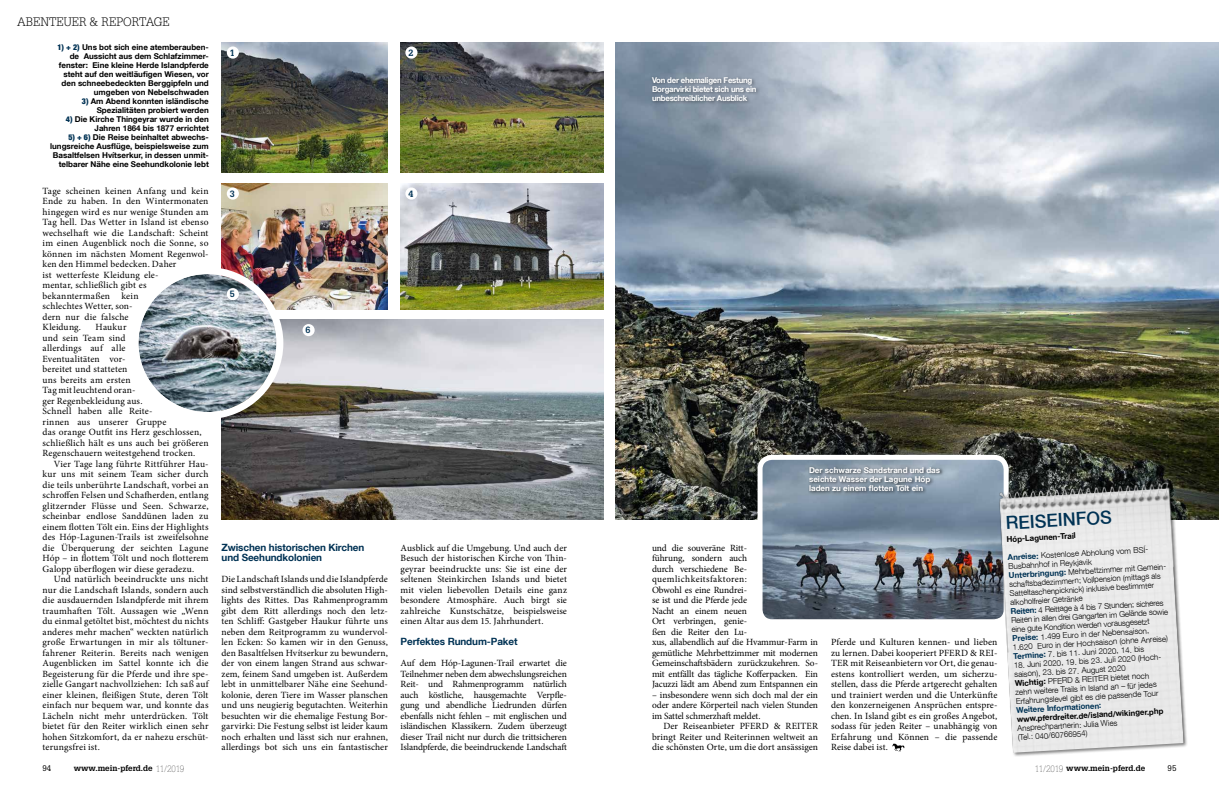
<style>
.page{position:relative;width:1219px;height:794px;background:#fff}
.page>*{position:absolute;margin:0;border:0;box-sizing:border-box;transform-origin:0 0}
.t1{font:500 18px "Helvetica Neue LT Com";color:#003254}
.t2{font:300 12px "Glypha LT Std";color:#000}
.t3{font:700 10px/10.5px "Helvetica Neue LT Com";letter-spacing:-.01em;color:#003254}
.t4{font:9.5px/10.5px "Minion Pro";letter-spacing:.005em;color:#000;text-align:justify}
.t5{font:700 8.9px "Glypha LT Std";color:#003254}
.t6{font:300 8px/9px "Helvetica Neue LT Com";color:#000}
.t7{font:700 8px/9px "Helvetica Neue LT Com";color:#000;text-align:right}
.t8{font:700 8px/9px "Helvetica Neue LT Com";color:#fff}
.t9{font:700 8px/9px "Helvetica Neue LT Com";letter-spacing:-.03em;color:#fff}
.t10{font:700 8px "Glypha LT Std";color:#000}
.t11{font:700 8px "Helvetica Neue LT Com";color:#003254}
.t12{font:8px "Glypha LT Std";color:#000}
.s1{font-weight:900;font-stretch:condensed;color:#003254}
.s2{font-weight:700;color:#003254}
.s3{font-weight:700}
.s4{font-weight:100;font-size:9px}
</style>
<div class="page">
<img style="left:616px;top:43px;width:603px;height:476px">
<img style="left:401px;top:43px;width:203px;height:129px">
<img style="left:222px;top:43px;width:166px;height:129px">
<img style="left:222px;top:320px;width:382px;height:199px">
<img style="left:401px;top:183px;width:203px;height:126px">
<img style="left:222px;top:183px;width:166px;height:126px">
<img style="left:138px;top:274px;width:138px;height:138px;border-radius:69px">
<div style="left:131px;top:267px;width:152px;height:152px;border:7px solid #fff;border-radius:50%"></div>
<svg style="left:892px;top:743px;width:13px;height:9px"></svg>
<div style="left:227px;top:47px;width:12px;height:12px;background:#fff;border-radius:50%"></div>
<div style="left:405px;top:47px;width:12px;height:12px;background:#fff;border-radius:50%"></div>
<div style="left:303px;top:324px;width:12px;height:12px;background:#fff;border-radius:50%"></div>
<div style="left:405px;top:187px;width:12px;height:13px;background:#fff;border-radius:50%"></div>
<div style="left:227px;top:187px;width:12px;height:13px;background:#fff;border-radius:50%"></div>
<div style="left:227px;top:288px;width:12px;height:12px;background:#fff;border-radius:50%"></div>
<div style="left:650px;top:75px;width:111px;height:30px;background:#000;opacity:.4"></div>
<img style="left:760px;top:457px;width:246px;height:161px">
<div style="left:757px;top:455px;width:252px;height:169px;border:5px solid #fff;border-radius:12px"></div>
<div style="left:808px;top:465px;width:136px;height:30px;background:#000;opacity:.7"></div>
<img style="left:989px;top:480px;width:201px;height:273px">
<p class="t2" style="left:17px;top:15px;width:154px">ABENTEUER &amp; REPORTAGE</p>
<p class="t7" style="left:57px;top:42px;width:153px"><span class="s1">1) + 2)</span> Uns bot sich eine atemberauben-- de Aussicht aus dem Schlafzimmer&shy;fenster: Eine kleine Herde Islandpferde steht auf den weitläufigen Wiesen, vor den schneebedeckten Berggipfeln und umgeben von Nebelschwaden</p>
<p class="t7" style="left:82px;top:96px;width:128px"><span class="s1">3)</span> Am Abend konnten isländische<br>Spezialitäten probiert werden</p>
<p class="t7" style="left:66px;top:114px;width:144px"><span class="s1">4)</span> Die Kirche Thingeyrar wurde in den<br>Jahren 1864 bis 1877 errichtet</p>
<p class="t7" style="left:50px;top:132px;width:160px"><span class="s1">5) + 6)</span> Die Reise beinhaltet abwechs&shy;lungsreiche Ausflüge, beispielsweise zum Basaltfelsen Hvítserkur, in dessen unmit&shy;telbarer Nähe eine Seehundkolonie lebt</p>
<p class="t4" style="left:43px;top:185px;width:168px;text-align:left">Tage scheinen keinen Anfang und kein<br>Ende zu haben. In den Wintermonaten hingegen wird es nur wenige Stunden am<br>Tag hell. Das Wetter in Island ist ebenso wechselhaft wie die Landschaft: Scheint im einen Augenblick noch die Sonne, so können im nächsten Moment Regenwol&shy;ken den Himmel bedecken. Daher<br>ist wetterfeste Kleidung ele-<br>mentar, schließlich gibt es bekanntermaßen kein<br>schlechtes Wetter, son-<br>dern nur die falsche<br>Kleidung.</p>
<p class="t4" style="left:43px;top:322px;width:168px;text-align:left;text-indent:53px">Haukur<br>und sein Team sind<br>allerdings auf alle<br>Eventualitäten vor-<br>bereitet und statteten<br>uns bereits am ersten<br>Tag mit leuchtend oran-<br>ger Regenbekleidung aus.<br>Schnell haben alle Reite-<br>rinnen aus unserer Gruppe<br>das orange Outfit ins Herz geschlossen, schließlich hält es uns auch bei größeren<br>Regenschauern weitestgehend trocken.</p>
<p class="t4" style="left:43px;top:458px;width:168px;text-indent:11px">Vier Tage lang führte Rittführer Hau&shy;kur uns mit seinem Team sicher durch die teils unberührte Landschaft, vorbei an schroffen Felsen und Schafherden, entlang glitzernder Flüsse und Seen. Schwarze, scheinbar endlose Sanddünen laden zu einem flotten Tölt ein. Eins der Highlights des Hóp-Lagunen-Trails ist zweifelsohne die Überquerung der seichten Lagune Hóp – in flottem Tölt und noch flotterem Galopp überflogen wir diese geradezu.</p>
<p class="t4" style="left:43px;top:574px;width:168px;text-indent:11px">Und natürlich beeindruckte uns nicht nur die Landschaft Islands, sondern auch die ausdauernden Islandpferde mit ihrem traumhaften Tölt. Aussagen wie „Wenn du einmal getöltet bist, möchtest du nichts anderes mehr machen“ weckten natürlich große Erwartungen in mir als töltuner&shy;fahrener Reiterin. Bereits nach wenigen Augenblicken im Sattel konnte ich die Begeisterung für die Pferde und ihre spe&shy;zielle Gangart nachvollziehen: Ich saß auf einer kleinen, fleißigen Stute, deren Tölt einfach nur bequem war, und konnte das Lächeln nicht mehr unterdrücken. Tölt bietet für den Reiter wirklich einen sehr hohen Sitzkomfort, da er nahezu erschüt&shy;terungsfrei ist.</p>
<p class="t5" style="left:230px;top:47px;width:6px">1</p>
<p class="t5" style="left:408px;top:47px;width:6px">2</p>
<p class="t5" style="left:230px;top:188px;width:6px">3</p>
<p class="t5" style="left:408px;top:188px;width:6px">4</p>
<p class="t5" style="left:230px;top:289px;width:6px">5</p>
<p class="t5" style="left:306px;top:325px;width:6px">6</p>
<p class="t3" style="left:222px;top:541px;width:144px">Zwischen historischen Kirchen und Seehundkolonien</p>
<p class="t4" style="left:222px;top:574px;width:168px">Die Landschaft Islands und die Islandpferde sind selbstverständlich die absoluten High&shy;lights des Rittes. Das Rahmenprogramm gibt dem Ritt allerdings noch den letz&shy;ten Schliff: Gastgeber Haukur führte uns neben dem Reitprogramm zu wundervol&shy;len Ecken: So kamen wir in den Genuss, den Basaltfelsen Hvítserkur zu bewundern, der von einem langen Strand aus schwar&shy;zem, feinem Sand umgeben ist. Außerdem lebt in unmittelbarer Nähe eine Seehund&shy;kolonie, deren Tiere im Wasser planschen und uns neugierig begutachten. Weiterhin besuchten wir die ehemalige Festung Bor&shy;garvirki: Die Festung selbst ist leider kaum noch erhalten und lässt sich nur erahnen, allerdings bot sich uns ein fantastischer</p>
<p class="t4" style="left:401px;top:542px;width:168px">Ausblick auf die Umgebung. Und auch der Besuch der historischen Kirche von Thin&shy;geyrar beeindruckte uns: Sie ist eine der seltenen Steinkirchen Islands und bietet mit vielen liebevollen Details eine ganz besondere Atmosphäre. Auch birgt sie zahlreiche Kunstschätze, beispielsweise einen Altar aus dem 15. Jahrhundert.</p>
<p class="t3" style="left:401px;top:636px;width:118px">Perfektes Rundum-Paket</p>
<p class="t4" style="left:401px;top:658px;width:168px">Auf dem Hóp-Lagunen-Trail erwartet die Teilnehmer neben dem abwechslungsreichen Reit- und Rahmenprogramm natürlich auch köstliche, hausgemachte Verpfle&shy;gung und abendliche Liedrunden dürfen ebenfalls nicht fehlen – mit englischen und isländischen Klassikern. Zudem überzeugt dieser Trail nicht nur durch die trittsicheren Islandpferde, die beeindruckende Landschaft</p>
<p class="t9" style="left:652px;top:75px;width:106px">Von der ehemaligen Festung<br>Borgarvirki bietet sich uns ein unbeschreiblicher Ausblick</p>
<p class="t8" style="left:809px;top:465px;width:133px">Der schwarze Sandstrand und das seichte Wasser der Lagune Hóp laden zu einem flotten Tölt ein</p>
<p class="t4" style="left:652px;top:542px;width:168px;text-align:left">und die souveräne Ritt-<br>führung, sondern auch<br>durch verschiedene Be&shy;quemlichkeitsfaktoren:<br>Obwohl es eine Rundrei-<br>se ist und die Pferde jede<br>Nacht an einem neuen<br>Ort verbringen, genie-<br>ßen die Reiter den Lu-<br>xus, allabendlich auf die Hvammur-Farm in gemütliche Mehrbettzimmer mit modernen<br>Gemeinschaftsbädern zurückzukehren. So&shy;mit entfällt das tägliche Kofferpacken. Ein<br>Jacuzzi lädt am Abend zum Entspannen ein</p>
<p class="t4" style="left:652px;top:689px;width:168px">– insbesondere wenn sich doch mal der ein oder andere Körperteil nach vielen Stunden im Sattel schmerzhaft meldet.</p>
<p class="t4" style="left:652px;top:721px;width:167px;text-indent:11px">Der Reiseanbieter PFERD &amp; REITER bringt Reiter und Reiterinnen weltweit an die schönsten Orte, um die dort ansässigen</p>
<p class="t4" style="left:831px;top:637px;width:168px">Pferde und Kulturen kennen- und lieben zu lernen. Dabei kooperiert PFERD &amp; REI-TER mit Reiseanbietern vor Ort, die genau&shy;estens kontrolliert werden, um sicherzu&shy;stellen, dass die Pferde artgerecht gehalten und trainiert werden und die Unterkünfte den konzerneigenen Ansprüchen entspre&shy;chen. In Island gibt es ein großes Angebot, sodass für jeden Reiter – unabhängig von Erfahrung und Können – die passende Reise dabei ist.</p>
<h1 class="t1" style="left:1005px;top:512px;width:108px;rotate:-3deg">REISEINFOS</h1>
<p class="t7" style="left:1006px;top:534px;width:71px;rotate:-3deg">Hóp-Lagunen-Trail</p>
<p class="t6" style="left:1007px;top:552px;width:160px;rotate:-3deg"><span class="s2">Anreise:</span> Kostenlose Abholung vom BSÍ-Busbahnhof in Reykjavik<br><span class="s2">Unterbringung:</span> Mehrbettzimmer mit Gemein&shy;schaftsbadezimmern; Vollpension (mittags als Satteltaschenpicknick) inklusive bestimmter alkoholfreier Getränke<br><span class="s2">Reiten:</span> 4 Reittage à 4 bis 7 Stunden; sicheres Reiten in allen drei Gangarten im Gelände sowie eine gute Kondition werden vorausgesetzt <span class="s2">Preise:</span> 1.499 Euro in der Nebensaison, 1.620 Euro in der Hochsaison (ohne Anreise)<br><span class="s2">Termine:</span> 7. bis 11. Juni 2020, 14. bis</p>
<p class="t6" style="left:1014px;top:660px;width:150px;rotate:-3deg">18. Juni 2020, 19. bis 23. Juli 2020 (Hoch&shy;saison), 23. bis 27. August 2020<br><span class="s3">Wichtig:</span> PFERD &amp; REITER bietet noch zehn weitere Trails in Island an – für jedes Erfahrungslevel gibt es die passende Tour</p>
<p class="t11" style="left:1016px;top:705px;width:87px;rotate:-3deg">Weitere Informationen:</p>
<p class="t7" style="left:1017px;top:714px;width:148px;rotate:-3deg">www.pferdreiter.de/island/wikinger.php</p>
<p class="t6" style="left:1017px;top:723px;width:102px;rotate:-3deg">Ansprechpartnerin: Julia Wies (Tel.: 040/60766954)</p>
<p class="t12" style="left:43px;top:763px;width:10px">94</p>
<p class="t10" style="left:74px;top:763px;width:112px">www.mein-pferd.de <span class="s4">11/2019</span></p>
<p class="t10" style="left:1035px;top:763px;width:112px"><span class="s4">11/2019</span> www.mein-pferd.de</p>
<p class="t12" style="left:1167px;top:763px;width:10px">95</p>
</div>
